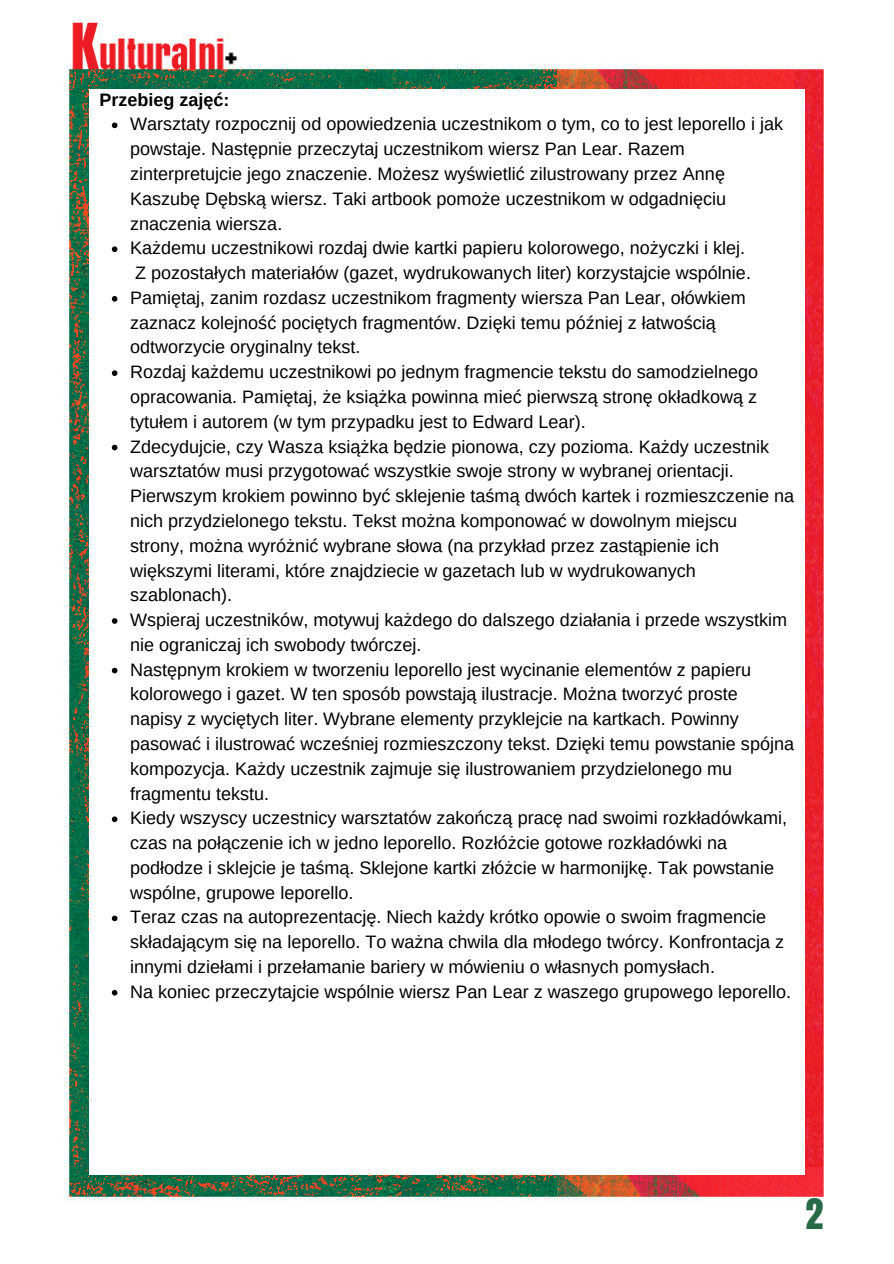
<style>
.page{position:relative;width:894px;height:1264px;background:#fff}
.page>*{position:absolute;margin:0;border:0;box-sizing:border-box;transform-origin:0 0}
.t1{font:36px "Anton";color:#266b46}
.t2{font:18px/24.8px "Arimo";color:#000}
.t3{font:700 18px "Arimo";color:#000}
</style>
<div class="page">
<img style="left:63px;top:17px;width:494px;height:1185px">
<img style="left:557px;top:66px;width:267px;height:1135px">
<div style="left:89px;top:89px;width:715px;height:1086px;background:#fff"></div>
<svg style="left:112px;top:122px;width:5px;height:6px"></svg>
<svg style="left:112px;top:246px;width:5px;height:6px"></svg>
<svg style="left:112px;top:296px;width:5px;height:5px"></svg>
<svg style="left:112px;top:370px;width:5px;height:6px"></svg>
<svg style="left:112px;top:444px;width:5px;height:6px"></svg>
<svg style="left:112px;top:618px;width:5px;height:6px"></svg>
<svg style="left:112px;top:667px;width:5px;height:6px"></svg>
<svg style="left:112px;top:816px;width:5px;height:6px"></svg>
<svg style="left:112px;top:915px;width:5px;height:6px"></svg>
<svg style="left:112px;top:989px;width:5px;height:6px"></svg>
<p class="t3" style="left:99px;top:89px;width:132px">Przebieg zajęć:</p>
<p class="t2" style="left:130px;top:112px;width:654px">Warsztaty rozpocznij od opowiedzenia uczestnikom o tym, co to jest leporello i jak powstaje. Następnie przeczytaj uczestnikom wiersz Pan Lear. Razem zinterpretujcie jego znaczenie. Możesz wyświetlić zilustrowany przez Annę Kaszubę Dębską wiersz. Taki artbook pomoże uczestnikom w odgadnięciu znaczenia wiersza.</p>
<p class="t2" style="left:130px;top:236px;width:622px">Każdemu uczestnikowi rozdaj dwie kartki papieru kolorowego, nożyczki i klej.<br>Z pozostałych materiałów (gazet, wydrukowanych liter) korzystajcie wspólnie.</p>
<p class="t2" style="left:130px;top:285px;width:617px">Pamiętaj, zanim rozdasz uczestnikom fragmenty wiersza Pan Lear, ołówkiem zaznacz kolejność pociętych fragmentów. Dzięki temu później z łatwością odtworzycie oryginalny tekst.</p>
<p class="t2" style="left:130px;top:359px;width:629px;text-align:justify">Rozdaj każdemu uczestnikowi po jednym fragmencie tekstu do samodzielnego opracowania. Pamiętaj, że książka powinna mieć pierwszą stronę okładkową z tytułem i autorem (w tym przypadku jest to Edward Lear).</p>
<p class="t2" style="left:130px;top:434px;width:665px">Zdecydujcie, czy Wasza książka będzie pionowa, czy pozioma. Każdy uczestnik warsztatów musi przygotować wszystkie swoje strony w wybranej orientacji.<br>Pierwszym krokiem powinno być sklejenie taśmą dwóch kartek i rozmieszczenie na nich przydzielonego tekstu. Tekst można komponować w dowolnym miejscu strony, można wyróżnić wybrane słowa (na przykład przez zastąpienie ich większymi literami, które znajdziecie w gazetach lub w wydrukowanych szablonach).</p>
<p class="t2" style="left:130px;top:607px;width:658px">Wspieraj uczestników, motywuj każdego do dalszego działania i przede wszystkim nie ograniczaj ich swobody twórczej.</p>
<p class="t2" style="left:130px;top:657px;width:665px">Następnym krokiem w tworzeniu leporello jest wycinanie elementów z papieru kolorowego i gazet. W ten sposób powstają ilustracje. Można tworzyć proste napisy z wyciętych liter. Wybrane elementy przyklejcie na kartkach. Powinny pasować i ilustrować wcześniej rozmieszczony tekst. Dzięki temu powstanie spójna kompozycja. Każdy uczestnik zajmuje się ilustrowaniem przydzielonego mu fragmentu tekstu.</p>
<p class="t2" style="left:130px;top:805px;width:658px">Kiedy wszyscy uczestnicy warsztatów zakończą pracę nad swoimi rozkładówkami, czas na połączenie ich w jedno leporello. Rozłóżcie gotowe rozkładówki na podłodze i sklejcie je taśmą. Sklejone kartki złóżcie w harmonijkę. Tak powstanie wspólne, grupowe leporello.</p>
<p class="t2" style="left:130px;top:904px;width:655px">Teraz czas na autoprezentację. Niech każdy krótko opowie o swoim fragmencie składającym się na leporello. To ważna chwila dla młodego twórcy. Konfrontacja z innymi dziełami i przełamanie bariery w mówieniu o własnych pomysłach.</p>
<p class="t2" style="left:130px;top:979px;width:662px">Na koniec przeczytajcie wspólnie wiersz Pan Lear z waszego grupowego leporello.</p>
<p class="t1" style="left:805px;top:1187px;width:19px">2</p>
</div>
